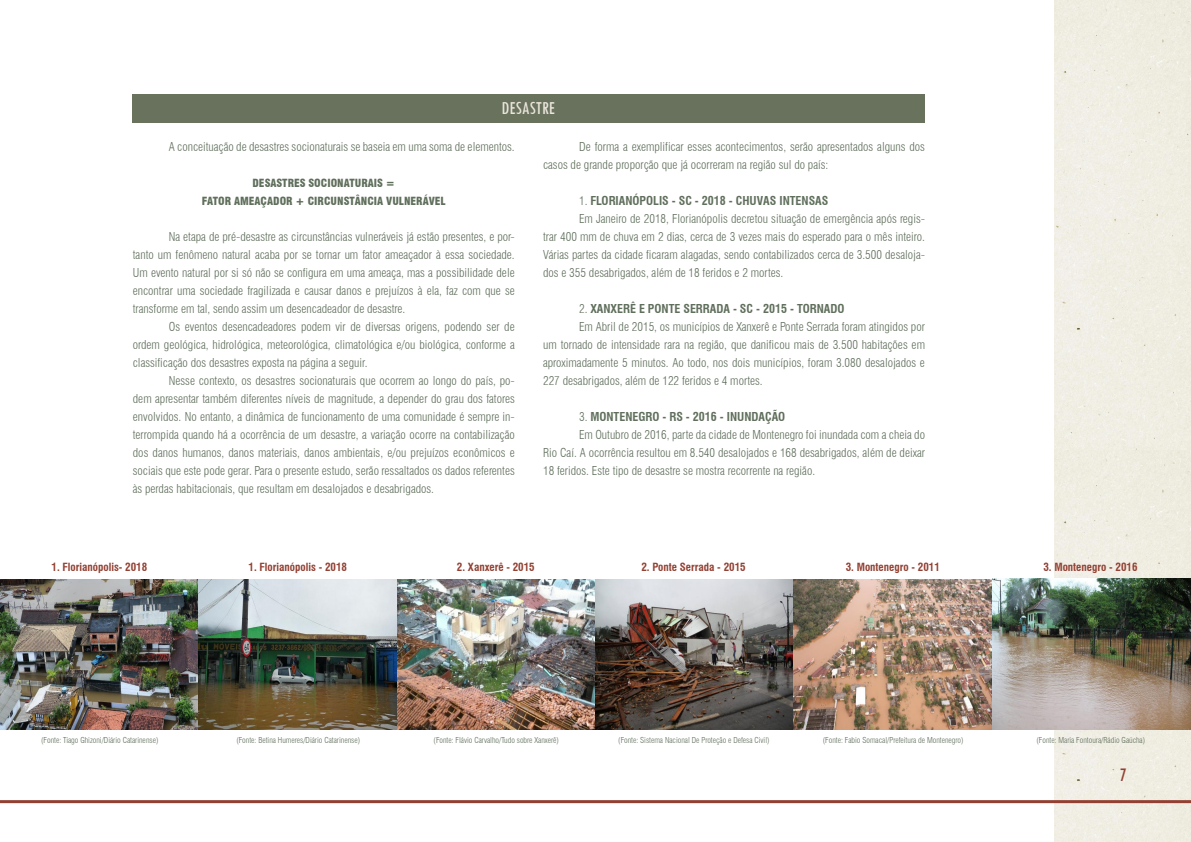
<style>
.page{position:relative;width:1191px;height:842px;background:#fff}
.page>*{position:absolute;margin:0;border:0;box-sizing:border-box;transform-origin:0 0}
.t1{font:condensed 20px "Tw Cen";color:#924032}
.t2{font:condensed 19px "Tw Cen";color:#ebe6dd}
.t3{font:300 condensed 12px/18px "Swiss 721 BT";color:#606f5c;text-align:justify}
.t4{font:700 condensed 12px "Swiss 721 BT";color:#606f5c}
.t5{font:700 condensed 11px "Swiss 721 BT";color:#924032}
.t6{font:900 condensed 11px "Swiss 721 BT";color:#606f5c}
.t7{font:300 condensed 8px "Swiss 721 BT";color:#606f5c}
.s1{font-weight:300}
</style>
<div class="page">
<div style="left:1054px;top:0;width:137px;height:842px;background:#f0eee2"></div>
<hr style="left:0;top:800px;width:1191px;height:3px;background:#924032">
<div style="left:132px;top:94px;width:792px;height:28px;background:#69725d"></div>
<img style="left:0;top:579px;width:1191px;height:151px">
<p class="t2" style="left:501px;top:97px;width:55px">DESASTRE</p>
<p class="t3" style="left:169px;top:138px;width:347px">A conceituação de desastres socionaturais se baseia em uma soma de elementos.</p>
<p class="t6" style="left:252px;top:177px;width:144px">DESASTRES SOCIONATURAIS =</p>
<p class="t6" style="left:202px;top:195px;width:245px">FATOR AMEAÇADOR + CIRCUNSTÂNCIA VULNERÁVEL</p>
<p class="t3" style="left:133px;top:228px;width:383px;text-indent:36px">Na etapa de pré-desastre as circunstâncias vulneráveis já estão presentes, e por&shy;tanto um fenômeno natural acaba por se tornar um fator ameaçador à essa sociedade.<br>Um evento natural por si só não se configura em uma ameaça, mas a possibilidade dele encontrar uma sociedade fragilizada e causar danos e prejuízos à ela, faz com que se transforme em tal, sendo assim um desencadeador de desastre.</p>
<p class="t3" style="left:133px;top:318px;width:383px;text-indent:36px">Os eventos desencadeadores podem vir de diversas origens, podendo ser de ordem geológica, hidrológica, meteorológica, climatológica e/ou biológica, conforme a classificação dos desastres exposta na página a seguir.</p>
<p class="t3" style="left:133px;top:372px;width:383px;text-indent:36px">Nesse contexto, os desastres socionaturais que ocorrem ao longo do país, po&shy;dem apresentar também diferentes níveis de magnitude, a depender do grau dos fatores envolvidos. No entanto, a dinâmica de funcionamento de uma comunidade é sempre in&shy;terrompida quando há a ocorrência de um desastre, a variação ocorre na contabilização dos danos humanos, danos materiais, danos ambientais, e/ou prejuízos econômicos e sociais que este pode gerar. Para o presente estudo, serão ressaltados os dados referentes às perdas habitacionais, que resultam em desalojados e desabrigados.</p>
<p class="t3" style="left:543px;top:138px;width:383px;text-indent:36px">De forma a exemplificar esses acontecimentos, serão apresentados alguns dos casos de grande proporção que já ocorreram na região sul do país:</p>
<p class="t4" style="left:579px;top:194px;width:251px"><span class="s1">1.</span> FLORIANÓPOLIS - SC - 2018 - CHUVAS INTENSAS</p>
<p class="t3" style="left:543px;top:210px;width:383px;text-indent:36px">Em Janeiro de 2018, Florianópolis decretou situação de emergência após regis&shy;trar 400 mm de chuva em 2 dias, cerca de 3 vezes mais do esperado para o mês inteiro.<br>Várias partes da cidade ficaram alagadas, sendo contabilizados cerca de 3.500 desaloja&shy;dos e 355 desabrigados, além de 18 feridos e 2 mortes.</p>
<p class="t4" style="left:579px;top:302px;width:267px"><span class="s1">2.</span> XANXERÊ E PONTE SERRADA - SC - 2015 - TORNADO</p>
<p class="t3" style="left:543px;top:318px;width:383px;text-indent:36px">Em Abril de 2015, os municípios de Xanxerê e Ponte Serrada foram atingidos por um tornado de intensidade rara na região, que danificou mais de 3.500 habitações em aproximadamente 5 minutos. Ao todo, nos dois municípios, foram 3.080 desalojados e 227 desabrigados, além de 122 feridos e 4 mortes.</p>
<p class="t4" style="left:579px;top:410px;width:208px"><span class="s1">3.</span> MONTENEGRO - RS - 2016 - INUNDAÇÃO</p>
<p class="t3" style="left:543px;top:426px;width:383px;text-indent:36px">Em Outubro de 2016, parte da cidade de Montenegro foi inundada com a cheia do Rio Caí. A ocorrência resultou em 8.540 desalojados e 168 desabrigados, além de deixar 18 feridos. Este tipo de desastre se mostra recorrente na região.</p>
<p class="t5" style="left:52px;top:560px;width:97px">1. Florianópolis- 2018</p>
<p class="t5" style="left:249px;top:560px;width:100px">1. Florianópolis - 2018</p>
<p class="t5" style="left:457px;top:560px;width:79px">2. Xanxerê - 2015</p>
<p class="t5" style="left:641px;top:560px;width:106px">2. Ponte Serrada - 2015</p>
<p class="t5" style="left:845px;top:560px;width:96px">3. Montenegro - 2011</p>
<p class="t5" style="left:1043px;top:560px;width:96px">3. Montenegro - 2016</p>
<p class="t7" style="left:41px;top:735px;width:119px">(Fonte: Tiago Ghizoni/Diário Catarinense)</p>
<p class="t7" style="left:236px;top:735px;width:125px">(Fonte: Betina Humeres/Diário Catarinense)</p>
<p class="t7" style="left:433px;top:735px;width:127px">(Fonte: Flávio Carvalho/Tudo sobre Xanxerê)</p>
<p class="t7" style="left:618px;top:735px;width:153px">(Fonte: Sistema Nacional De Proteção e Defesa Civil)</p>
<p class="t7" style="left:822px;top:735px;width:142px">(Fonte: Fabio Somacal/Prefeitura de Montenegro)</p>
<p class="t7" style="left:1036px;top:735px;width:110px">(Fonte: Maria Fontoura/Rádio Gaúcha)</p>
<h1 class="t1" style="left:1119px;top:763px;width:9px">7</h1>
</div>
